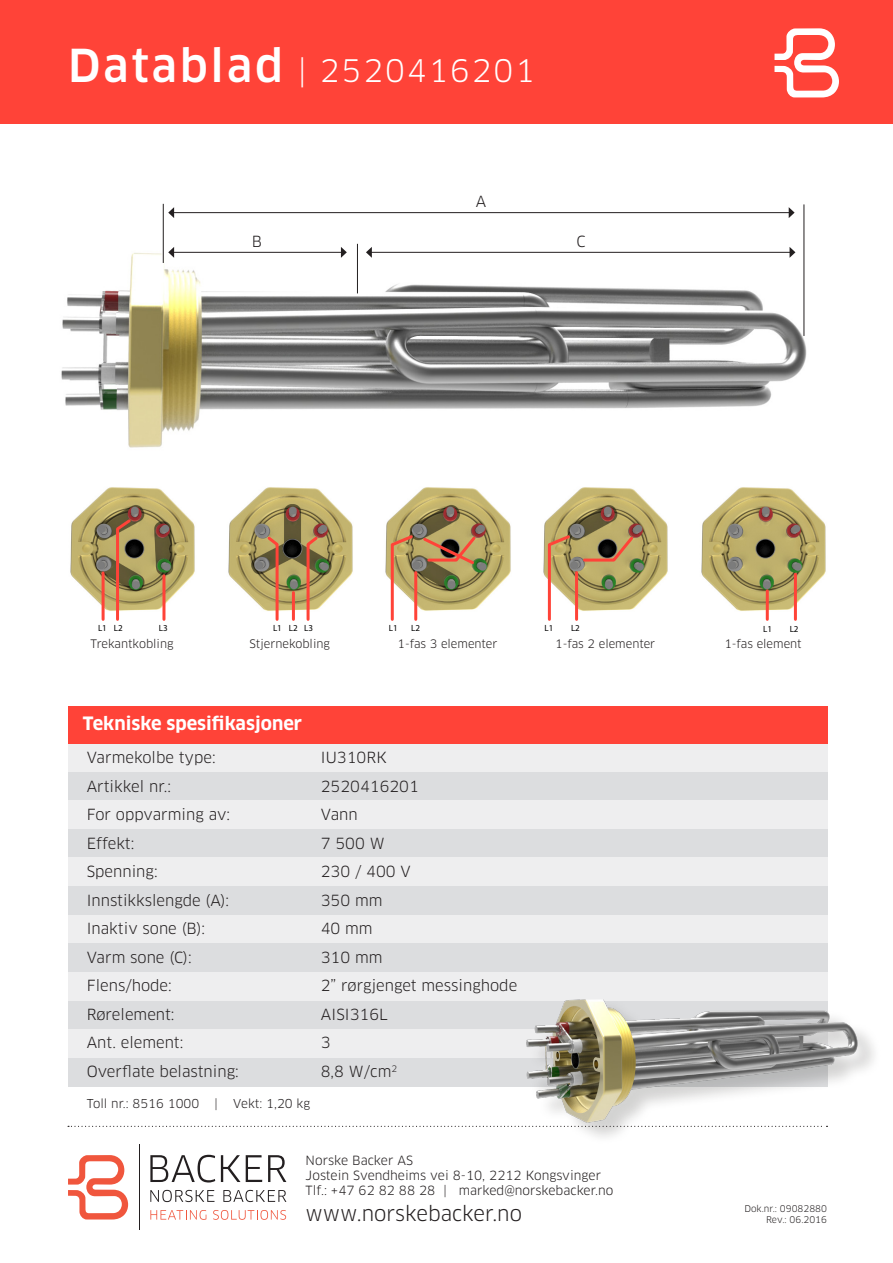
<style>
.page{position:relative;width:893px;height:1263px;background:#fff}
.page>*{position:absolute;margin:0;border:0;box-sizing:border-box;transform-origin:0 0}
.t1{font:30.3px "Clan Pro";letter-spacing:.06em;color:#fff}
.t2{font:20.1px "Clan Pro";color:#231f20}
.t3{font:700 18px "Clan Pro";color:#fff}
.t4{font:15px "Clan Pro";color:#231f20}
.t5{font:12.45px "Clan Pro";color:#231f20}
.t6{font:12px "Clan Pro";color:#231f20}
.t7{font:11.4px "Clan Pro";color:#231f20}
.t8{font:9px "Clan Pro";color:#231f20}
.t9{font:9px "Myriad Pro";color:#000001}
.s1{font-weight:500;font-size:44.4px}
</style>
<div class="page">
<img style="left:61px;top:203px;width:746px;height:245px">
<hr style="left:163px;top:204px;width:1px;height:59px;background:#231f20">
<hr style="left:804px;top:204px;width:1px;height:132px;background:#231f20">
<hr style="left:173px;top:212px;width:616px;height:1px;background:#231f20">
<svg style="left:168px;top:207px;width:6px;height:11px"></svg>
<svg style="left:789px;top:207px;width:6px;height:11px"></svg>
<hr style="left:357px;top:244px;width:1px;height:49px;background:#231f20">
<hr style="left:173px;top:252px;width:169px;height:1px;background:#231f20">
<svg style="left:168px;top:247px;width:6px;height:11px"></svg>
<svg style="left:341px;top:247px;width:6px;height:11px"></svg>
<hr style="left:371px;top:252px;width:419px;height:1px;background:#231f20">
<svg style="left:366px;top:247px;width:6px;height:11px"></svg>
<svg style="left:789px;top:247px;width:6px;height:11px"></svg>
<img style="left:390px;top:487px;width:116px;height:32px">
<img style="left:548px;top:487px;width:115px;height:32px">
<img style="left:706px;top:487px;width:120px;height:115px">
<img style="left:233px;top:487px;width:115px;height:32px">
<img style="left:70px;top:487px;width:120px;height:117px">
<svg style="left:100px;top:519px;width:698px;height:102px"></svg>
<div style="left:0;top:0;width:893px;height:123px;background:#ff4338"></div>
<svg style="left:774px;top:28px;width:65px;height:69px"></svg>
<svg style="left:150px;top:1155px;width:65px;height:27px"></svg>
<svg style="left:221px;top:1155px;width:19px;height:27px"></svg>
<svg style="left:246px;top:1155px;width:16px;height:27px"></svg>
<svg style="left:268px;top:1155px;width:18px;height:27px"></svg>
<hr style="left:139px;top:1144px;width:1px;height:86px;background:#231f20">
<svg style="left:68px;top:1155px;width:60px;height:64px"></svg>
<svg style="left:150px;top:1190px;width:65px;height:12px"></svg>
<svg style="left:223px;top:1190px;width:63px;height:12px"></svg>
<svg style="left:150px;top:1210px;width:56px;height:10px"></svg>
<svg style="left:213px;top:1210px;width:73px;height:10px"></svg>
<svg style="left:68px;top:1126px;width:416px;height:1px"></svg>
<div style="left:68px;top:743px;width:759px;height:29px;background:#eeeeef"></div>
<div style="left:68px;top:772px;width:759px;height:28px;background:#dcdddf"></div>
<div style="left:68px;top:800px;width:759px;height:29px;background:#eeeeef"></div>
<div style="left:68px;top:829px;width:759px;height:29px;background:#dcdddf"></div>
<div style="left:68px;top:858px;width:759px;height:28px;background:#eeeeef"></div>
<div style="left:68px;top:886px;width:759px;height:29px;background:#dcdddf"></div>
<div style="left:68px;top:915px;width:759px;height:28px;background:#eeeeef"></div>
<div style="left:68px;top:943px;width:759px;height:29px;background:#dcdddf"></div>
<div style="left:68px;top:972px;width:759px;height:29px;background:#eeeeef"></div>
<div style="left:68px;top:1001px;width:759px;height:28px;background:#dcdddf"></div>
<div style="left:68px;top:1029px;width:759px;height:29px;background:#eeeeef"></div>
<div style="left:68px;top:1058px;width:759px;height:28px;background:#dcdddf"></div>
<div style="left:68px;top:706px;width:759px;height:37px;background:#ff4338"></div>
<img style="left:486px;top:928px;width:388px;height:209px">
<p class="t1" style="left:68px;top:53px;width:468px"><span class="s1">Datablad</span> | 2520416201</p>
<p class="t4" style="left:476px;top:193px;width:12px">A</p>
<p class="t4" style="left:252px;top:233px;width:12px">B</p>
<p class="t4" style="left:577px;top:233px;width:11px">C</p>
<p class="t9" style="left:98px;top:622px;width:26px">L1 L2</p>
<p class="t9" style="left:159px;top:622px;width:10px">L3</p>
<p class="t9" style="left:273px;top:622px;width:41px">L1 L2 L3</p>
<p class="t9" style="left:389px;top:622px;width:10px">L1</p>
<p class="t9" style="left:411px;top:622px;width:10px">L2</p>
<p class="t9" style="left:545px;top:622px;width:10px">L1</p>
<p class="t9" style="left:571px;top:622px;width:10px">L2</p>
<p class="t9" style="left:763px;top:623px;width:10px">L1</p>
<p class="t9" style="left:790px;top:623px;width:10px">L2</p>
<p class="t7" style="left:90px;top:637px;width:85px">Trekantkobling</p>
<p class="t7" style="left:250px;top:637px;width:82px">Stjernekobling</p>
<p class="t7" style="left:398px;top:637px;width:101px">1-fas 3 elementer</p>
<p class="t7" style="left:555px;top:637px;width:101px">1-fas 2 elementer</p>
<p class="t7" style="left:724px;top:637px;width:79px">1-fas element</p>
<p class="t3" style="left:83px;top:712px;width:221px">Tekniske spesifikasjoner</p>
<p class="t4" style="left:87px;top:749px;width:130px">Varmekolbe type:</p>
<p class="t4" style="left:321px;top:749px;width:67px">IU310RK</p>
<p class="t4" style="left:87px;top:777px;width:86px">Artikkel nr.:</p>
<p class="t4" style="left:321px;top:777px;width:100px">2520416201</p>
<p class="t4" style="left:87px;top:806px;width:145px">For oppvarming av:</p>
<p class="t4" style="left:321px;top:806px;width:38px">Vann</p>
<p class="t4" style="left:87px;top:834px;width:49px">Effekt:</p>
<p class="t4" style="left:321px;top:834px;width:65px">7 500 W</p>
<p class="t4" style="left:87px;top:863px;width:72px">Spenning:</p>
<p class="t4" style="left:321px;top:863px;width:91px">230 / 400 V</p>
<p class="t4" style="left:87px;top:891px;width:144px">Innstikkslengde (A):</p>
<p class="t4" style="left:321px;top:891px;width:63px">350 mm</p>
<p class="t4" style="left:87px;top:920px;width:120px">Inaktiv sone (B):</p>
<p class="t4" style="left:321px;top:920px;width:53px">40 mm</p>
<p class="t4" style="left:87px;top:948px;width:106px">Varm sone (C):</p>
<p class="t4" style="left:321px;top:948px;width:63px">310 mm</p>
<p class="t4" style="left:87px;top:977px;width:87px">Flens/hode:</p>
<p class="t4" style="left:321px;top:977px;width:198px">2” rørgjenget messinghode</p>
<p class="t4" style="left:87px;top:1005px;width:89px">Rørelement:</p>
<p class="t4" style="left:321px;top:1005px;width:69px">AISI316L</p>
<p class="t4" style="left:87px;top:1034px;width:98px">Ant. element:</p>
<p class="t4" style="left:321px;top:1034px;width:11px">3</p>
<p class="t4" style="left:87px;top:1062px;width:153px">Overflate belastning:</p>
<p class="t4" style="left:321px;top:1062px;width:78px">8,8 W/cm<sup>2</sup></p>
<p class="t6" style="left:87px;top:1096px;width:114px">Toll nr.: 8516 1000</p>
<p class="t6" style="left:215px;top:1096px;width:5px">|</p>
<p class="t6" style="left:233px;top:1096px;width:78px">Vekt: 1,20 kg</p>
<p class="t5" style="left:306px;top:1153px;width:109px">Norske Backer AS</p>
<p class="t5" style="left:306px;top:1167px;width:297px">Jostein Svendheims vei 8-10, 2212 Kongsvinger</p>
<p class="t5" style="left:306px;top:1182px;width:309px">Tlf.: +47 62 82 88 28 | marked@norskebacker.no</p>
<p class="t2" style="left:306px;top:1201px;width:218px">www.norskebacker.no</p>
<p class="t8" style="left:744px;top:1203px;width:84px">Dok.nr.: 09082880</p>
<p class="t8" style="left:766px;top:1214px;width:62px">Rev.: 06.2016</p>
</div>
